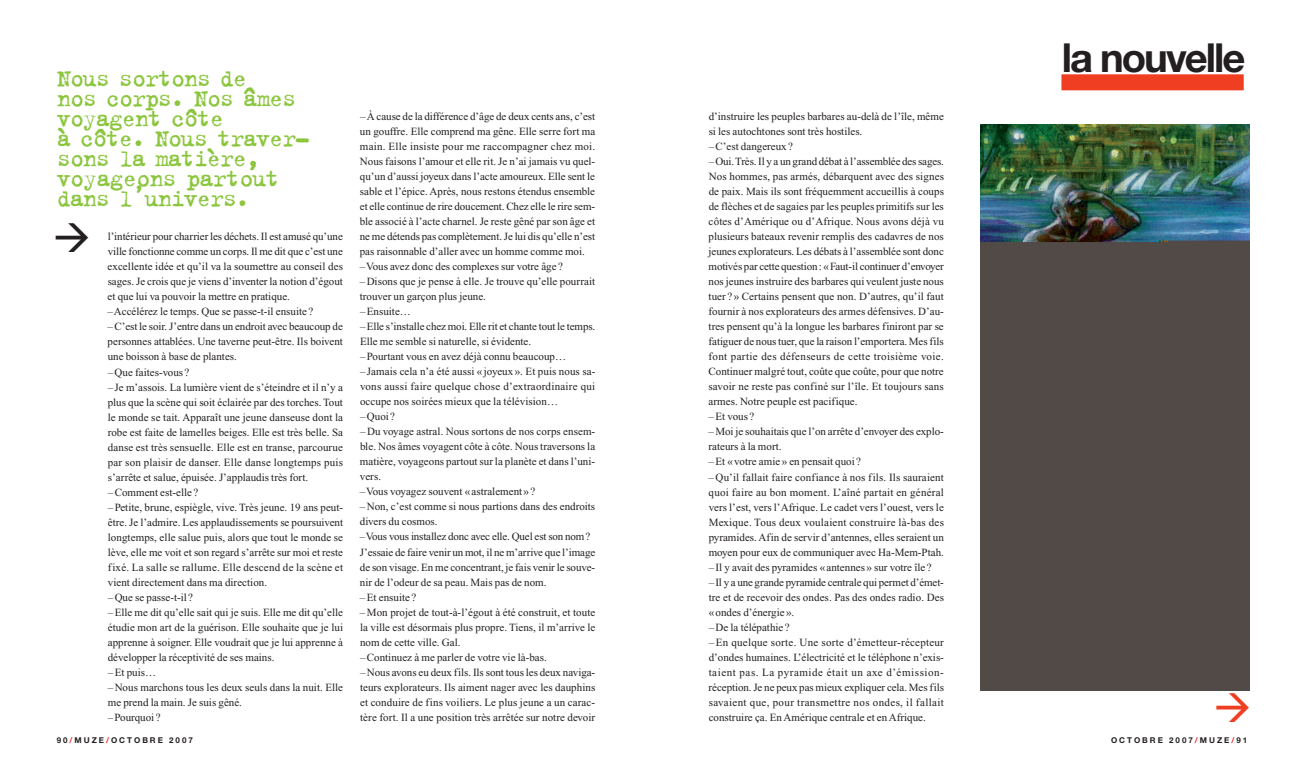
<style>
.page{position:relative;width:1304px;height:766px;background:#fff}
.page>*{position:absolute;margin:0;border:0;box-sizing:border-box;transform-origin:0 0}
.t1{font:700 40px "Helvetica Neue";letter-spacing:-.05em;color:#231f20}
.t2{font:26px/20px "Trixie";letter-spacing:-.05em;color:#8bc63e}
.t3{font:11px/15px "Times New Roman";color:#231f20;text-align:justify}
.t4{font:700 8px "Helvetica Neue";letter-spacing:.25em;color:#231f20}
.s1{color:#ee1d23}
</style>
<div class="page">
<div style="left:1061px;top:74px;width:183px;height:16px;background:#ef3e22"></div>
<img style="left:980px;top:125px;width:270px;height:565px">
<h2 class="t2" style="left:57px;top:67px;width:253px">Nous sortons de<br>nos corps. Nos âmes voyagent côte<br>à côte. Nous traver&shy;sons la matière, voyageons partout dans l’univers.</h2>
<p class="t3" style="left:108px;top:229px;width:237px">l’intérieur pour charrier les déchets. Il est amusé qu’une ville fonctionne comme un corps. Il me dit que c’est une excellente idée et qu’il va la soumettre au conseil des sages. Je crois que je viens d’inventer la notion d’égout et que lui va pouvoir la mettre en pratique.</p>
<p class="t3" style="left:108px;top:304px;width:207px">– Accélérez le temps. Que se passe-t-il ensuite ?</p>
<p class="t3" style="left:108px;top:319px;width:237px">– C’est le soir. J’entre dans un endroit avec beaucoup de personnes attablées. Une taverne peut-être. Ils boivent une boisson à base de plantes.</p>
<p class="t3" style="left:108px;top:364px;width:83px">– Que faites-vous ?</p>
<p class="t3" style="left:108px;top:379px;width:237px">– Je m’assois. La lumière vient de s’éteindre et il n’y a plus que la scène qui soit éclairée par des torches.Tout le monde se tait. Apparaît une jeune danseuse dont la robe est faite de lamelles beiges. Elle est très belle. Sa danse est très sensuelle. Elle est en transe, parcourue par son plaisir de danser. Elle danse longtemps puis s’arrête et salue, épuisée. J’applaudis très fort.</p>
<p class="t3" style="left:108px;top:484px;width:92px">– Comment est-elle ?</p>
<p class="t3" style="left:108px;top:499px;width:237px">– Petite, brune, espiègle, vive. Très jeune. 19 ans peut&shy;être. Je l’admire. Les applaudissements se poursuivent longtemps, elle salue puis, alors que tout le monde se lève, elle me voit et son regard s’arrête sur moi et reste fixé. La salle se rallume. Elle descend de la scène et vient directement dans ma direction.</p>
<p class="t3" style="left:108px;top:589px;width:87px">– Que se passe-t-il ?</p>
<p class="t3" style="left:108px;top:604px;width:237px">– Elle me dit qu’elle sait qui je suis. Elle me dit qu’elle étudie mon art de la guérison. Elle souhaite que je lui apprenne à soigner. Elle voudrait que je lui apprenne à développer la réceptivité de ses mains.</p>
<p class="t3" style="left:108px;top:664px;width:50px">– Et puis…</p>
<p class="t3" style="left:108px;top:679px;width:237px">– Nous marchons tous les deux seuls dans la nuit. Elle me prend la main. Je suis gêné.</p>
<p class="t3" style="left:108px;top:709px;width:54px">– Pourquoi ?</p>
<p class="t3" style="left:360px;top:109px;width:237px">– À cause de la différence d’âge de deux cents ans, c’est un gouffre. Elle comprend ma gêne. Elle serre fort ma main. Elle insiste pour me raccompagner chez moi.<br>Nous faisons l’amour et elle rit. Je n’ai jamais vu quel&shy;qu’un d’aussi joyeux dans l’acte amoureux. Elle sent le sable et l’épice. Après, nous restons étendus ensemble et elle continue de rire doucement. Chez elle le rire sem&shy;ble associé à l’acte charnel. Je reste gêné par son âge et ne me détends pas complètement. Je lui dis qu’elle n’est pas raisonnable d’aller avec un homme comme moi.</p>
<p class="t3" style="left:360px;top:259px;width:205px">– Vous avez donc des complexes sur votre âge ?</p>
<p class="t3" style="left:360px;top:274px;width:237px">– Disons que je pense à elle. Je trouve qu’elle pourrait trouver un garçon plus jeune.</p>
<p class="t3" style="left:360px;top:304px;width:52px">– Ensuite…</p>
<p class="t3" style="left:360px;top:319px;width:237px">– Elle s’installe chez moi. Elle rit et chante tout le temps.<br>Elle me semble si naturelle, si évidente.</p>
<p class="t3" style="left:360px;top:349px;width:208px">– Pourtant vous en avez déjà connu beaucoup…</p>
<p class="t3" style="left:360px;top:364px;width:237px">– Jamais cela n’a été aussi « joyeux ». Et puis nous sa&shy;vons aussi faire quelque chose d’extraordinaire qui occupe nos soirées mieux que la télévision…</p>
<p class="t3" style="left:360px;top:409px;width:37px">– Quoi ?</p>
<p class="t3" style="left:360px;top:424px;width:237px">– Du voyage astral. Nous sortons de nos corps ensem&shy;ble. Nos âmes voyagent côte à côte. Nous traversons la matière, voyageons partout sur la planète et dans l’uni&shy;vers.</p>
<p class="t3" style="left:360px;top:484px;width:177px">– Vous voyagez souvent « astralement » ?</p>
<p class="t3" style="left:360px;top:499px;width:237px">– Non, c’est comme si nous partions dans des endroits divers du cosmos.</p>
<p class="t3" style="left:360px;top:529px;width:237px;text-align:left">– Vous vous installez donc avec elle. Quel est son nom ?<br>J’essaie de faire venir un mot, il ne m’arrive que l’image de son visage. En me concentrant, je fais venir le souve&shy;nir de l’odeur de sa peau. Mais pas de nom.</p>
<p class="t3" style="left:360px;top:589px;width:58px">– Et ensuite ?</p>
<p class="t3" style="left:360px;top:604px;width:237px">– Mon projet de tout-à-l’égout à été construit, et toute la ville est désormais plus propre. Tiens, il m’arrive le nom de cette ville. Gal.</p>
<p class="t3" style="left:360px;top:649px;width:188px">– Continuez à me parler de votre vie là-bas.</p>
<p class="t3" style="left:360px;top:664px;width:237px">– Nous avons eu deux fils. Ils sont tous les deux naviga&shy;teurs explorateurs. Ils aiment nager avec les dauphins et conduire de fins voiliers. Le plus jeune a un carac&shy;tère fort. Il a une position très arrêtée sur notre devoir</p>
<p class="t3" style="left:709px;top:109px;width:237px">d’instruire les peuples barbares au-delà de l’île, même si les autochtones sont très hostiles.</p>
<p class="t3" style="left:709px;top:139px;width:86px">– C’est dangereux ?</p>
<p class="t3" style="left:708px;top:154px;width:237px">– Oui.Très. Il y a un grand débat à l’assemblée des sages.<br>Nos hommes, pas armés, débarquent avec des signes de paix. Mais ils sont fréquemment accueillis à coups de flèches et de sagaies par les peuples primitifs sur les côtes d’Amérique ou d’Afrique. Nous avons déjà vu plusieurs bateaux revenir remplis des cadavres de nos jeunes explorateurs. Les débats à l’assemblée sont donc motivés par cette question : « Faut-il continuer d’envoyer nos jeunes instruire des barbares qui veulent juste nous tuer ? » Certains pensent que non. D’autres, qu’il faut fournir à nos explorateurs des armes défensives. D’au&shy;tres pensent qu’à la longue les barbares finiront par se fatiguer de nous tuer, que la raison l’emportera. Mes fils font partie des défenseurs de cette troisième voie.<br>Continuer malgré tout, coûte que coûte, pour que notre savoir ne reste pas confiné sur l’île. Et toujours sans armes. Notre peuple est pacifique.</p>
<p class="t3" style="left:709px;top:409px;width:47px">– Et vous ?</p>
<p class="t3" style="left:709px;top:424px;width:237px">– Moi je souhaitais que l’on arrête d’envoyer des explo&shy;rateurs à la mort.</p>
<p class="t3" style="left:709px;top:454px;width:154px">– Et « votre amie » en pensait quoi ?</p>
<p class="t3" style="left:709px;top:469px;width:237px">– Qu’il fallait faire confiance à nos fils. Ils sauraient quoi faire au bon moment. L’aîné partait en général vers l’est, vers l’Afrique. Le cadet vers l’ouest, vers le Mexi-que. Tous deux voulaient construire là-bas des pyrami-des. Afin de servir d’antennes, elles seraient un moyen pour eux de communiquer avec Ha-Mem-Ptah.</p>
<p class="t3" style="left:709px;top:559px;width:224px">– Il y avait des pyramides « antennes » sur votre île ?</p>
<p class="t3" style="left:709px;top:574px;width:237px">– Il y a une grande pyramide centrale qui permet d’émet&shy;tre et de recevoir des ondes. Pas des ondes radio. Des « ondes d’énergie ».</p>
<p class="t3" style="left:709px;top:619px;width:83px">– De la télépathie ?</p>
<p class="t3" style="left:709px;top:634px;width:237px">– En quelque sorte. Une sorte d’émetteur-récepteur d’ondes humaines. L’électricité et le téléphone n’exis&shy;taient pas. La pyramide était un axe d’émission&shy;réception. Je ne peux pas mieux expliquer cela. Mes fils savaient que, pour transmettre nos ondes, il fallait construire ça. En Amérique centrale et en Afrique.</p>
<h1 class="t1" style="left:1062px;top:32px;width:185px">LA NOUVELLE</h1>
<p class="t4" style="left:57px;top:735px;width:138px">90<span class="s1">/</span>MUZE<span class="s1">/</span>OCTOBRE 2007</p>
<p class="t4" style="left:1111px;top:735px;width:138px">OCTOBRE 2007<span class="s1">/</span>MUZE<span class="s1">/</span>91</p>
</div>
